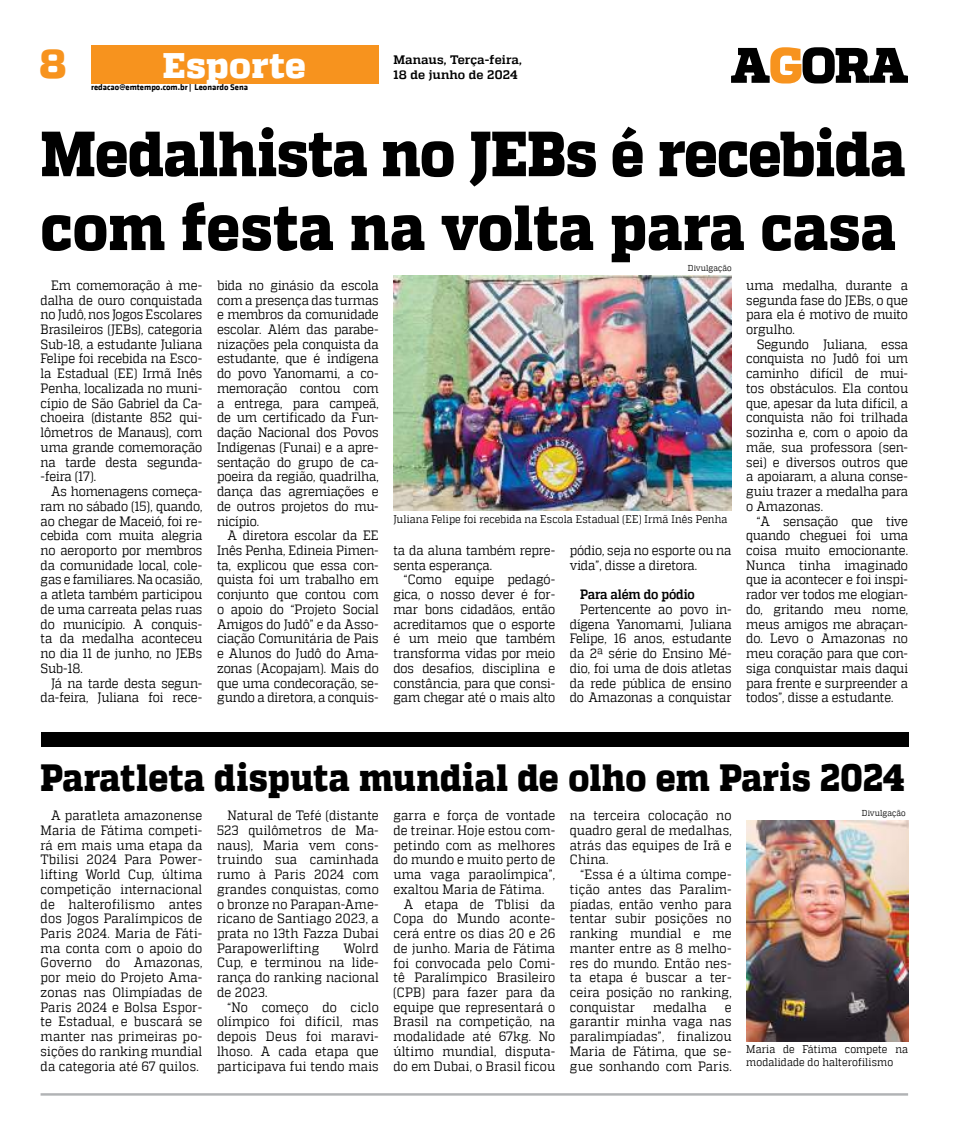
<style>
.page{position:relative;width:957px;height:1134px;background:#fff}
.page>*{position:absolute;margin:0;border:0;box-sizing:border-box;transform-origin:0 0}
.t1{font:800 63.62px/73.9px "MW Quadon";letter-spacing:-.01em;color:#000;scale:.9 1}
.t2{font:800 40.75px "MW Quadon";color:#f7931e}
.t3{font:800 37.88px "MW Quadon";letter-spacing:.005em;color:#000;scale:.9 1}
.t4{font:800 35.5px "MW Quadon";letter-spacing:.01em;color:#fff}
.t5{font:13.5px/14.8px "MW Quadon";letter-spacing:.005em;color:#000;text-align:justify;scale:.9 1}
.t6{font:13.5px/14.8px "MW Quadon";letter-spacing:-.015em;color:#000;scale:.9 1}
.t7{font:700 13.5px "MW Quadon";letter-spacing:-.01em;color:#000;scale:.9 1}
.t8{font:700 12.25px "MW Quadon";letter-spacing:.005em;color:#000}
.t9{font:11px/13.2px "MW Quadon";letter-spacing:.01em;color:#000;scale:.9 1}
.t10{font:700 8.62px "MW Klavika Bd";color:#000}
.t11{font:8.62px "MW Quadon";letter-spacing:.01em;color:#000;scale:.9 1}
</style>
<div class="page">
<hr style="left:41px;top:1093px;width:867px;height:3px;background:#b1b3b5">
<div style="left:41px;top:732px;width:868px;height:14px;background:#000"></div>
<img style="left:393px;top:275px;width:338px;height:236px">
<img style="left:746px;top:820px;width:162px;height:221px">
<svg style="left:731px;top:47px;width:177px;height:37px"></svg>
<div style="left:91px;top:45px;width:288px;height:39px;background:#f7931e"></div>
<h2 class="t2" style="left:40px;top:40px;width:28px">8</h2>
<h3 class="t4" style="left:163px;top:45px;width:145px">Esporte</h3>
<p class="t10" style="left:91px;top:81px;width:158px">redacao@emtempo.com.br | Leonardo Sena</p>
<p class="t8" style="left:393px;top:53px;width:130px">Manaus, Terça-feira,</p>
<p class="t8" style="left:393px;top:67px;width:126px">18 de junho de 2024</p>
<h1 class="t1" style="left:41px;top:118px;width:962px">Medalhista no JEBs é recebida com festa na volta para casa</h1>
<p class="t5" style="left:41px;top:278px;width:181px;text-indent:10px">Em comemoração à me&shy;dalha de ouro conquistada no Judô, nos Jogos Escolares Brasileiros (JEBs), categoria Sub-18, a estudante Juliana Felipe foi recebida na Esco&shy;la Estadual (EE) Irmã Inês Penha, localizada no muni&shy;cípio de São Gabriel da Ca&shy;choeira (distante 852 qui&shy;lômetros de Manaus), com uma grande comemoração na tarde desta segunda--feira (17).</p>
<p class="t5" style="left:41px;top:484px;width:181px;text-indent:10px">As homenagens começa&shy;ram no sábado (15), quando, ao chegar de Maceió, foi re&shy;cebida com muita alegria no aeroporto por membros da comunidade local, cole&shy;gas e familiares. Na ocasião, a atleta também participou de uma carreata pelas ruas do município. A conquis&shy;ta da medalha aconteceu no dia 11 de junho, no JEBs Sub-18.</p>
<p class="t5" style="left:41px;top:675px;width:181px;text-align:right">Já na tarde desta segun&shy;da-feira, Juliana foi rece-</p>
<p class="t5" style="left:217px;top:278px;width:181px">bida no ginásio da escola com a presença das turmas e membros da comunidade escolar. Além das parabe&shy;nizações pela conquista da estudante, que é indígena do povo Yanomami, a co&shy;memoração contou com a entrega, para campeã, de um certificado da Fun&shy;dação Nacional dos Povos Indígenas (Funai) e a apre&shy;sentação do grupo de ca&shy;poeira da região, quadrilha, dança das agremiações e de outros projetos do mu&shy;nicípio.</p>
<p class="t5" style="left:217px;top:528px;width:181px;text-indent:10px">A diretora escolar da EE Inês Penha, Edineia Pimen&shy;ta, explicou que essa con&shy;quista foi um trabalho em conjunto que contou com o apoio do “Projeto Social Amigos do Judô” e da Asso&shy;ciação Comunitária de Pais e Alunos do Judô do Ama&shy;zonas (Acopajam). Mais do que uma condecoração, se&shy;gundo a diretora, a conquis-</p>
<p class="t11" style="left:688px;top:263px;width:50px">Divulgação</p>
<p class="t9" style="left:393px;top:512px;width:373px">Juliana Felipe foi recebida na Escola Estadual (EE) Irmã Inês Penha</p>
<p class="t6" style="left:393px;top:543px;width:181px">ta da aluna também repre&shy;senta esperança.</p>
<p class="t5" style="left:393px;top:572px;width:181px;text-indent:10px">“Como equipe pedagó&shy;gica, o nosso dever é for&shy;mar bons cidadãos, então acreditamos que o esporte é um meio que também transforma vidas por meio dos desafios, disciplina e constância, para que consi&shy;gam chegar até o mais alto</p>
<p class="t5" style="left:570px;top:543px;width:181px">pódio, seja no esporte ou na vida”, disse a diretora.</p>
<p class="t7" style="left:580px;top:587px;width:129px">Para além do pódio</p>
<p class="t5" style="left:570px;top:602px;width:181px;text-indent:10px">Pertencente ao povo in&shy;dígena Yanomami, Juliana Felipe, 16 anos, estudante da 2ª série do Ensino Mé&shy;dio, foi uma de dois atletas da rede pública de ensino do Amazonas a conquistar</p>
<p class="t5" style="left:746px;top:278px;width:181px">uma medalha, durante a segunda fase do JEBs, o que para ela é motivo de muito orgulho.</p>
<p class="t5" style="left:746px;top:336px;width:181px;text-indent:10px">Segundo Juliana, essa conquista no Judô foi um caminho difícil de mui&shy;tos obstáculos. Ela contou que, apesar da luta difícil, a conquista não foi trilhada sozinha e, com o apoio da mãe, sua professora (sen&shy;sei) e diversos outros que a apoiaram, a aluna conse&shy;guiu trazer a medalha para o Amazonas.</p>
<p class="t5" style="left:746px;top:513px;width:181px;text-indent:10px">“A sensação que tive quando cheguei foi uma coisa muito emocionante.<br>Nunca tinha imaginado que ia acontecer e foi inspi&shy;rador ver todos me elogian&shy;do, gritando meu nome, meus amigos me abraçan&shy;do. Levo o Amazonas no meu coração para que con&shy;siga conquistar mais daqui para frente e surpreender a todos”, disse a estudante.</p>
<h3 class="t3" style="left:40px;top:756px;width:962px">Paratleta disputa mundial de olho em Paris 2024</h3>
<p class="t5" style="left:41px;top:808px;width:181px;text-indent:10px">A paratleta amazonense Maria de Fátima competi&shy;rá em mais uma etapa da Tbilisi 2024 Para Power&shy;lifting World Cup, última competição internacional de halterofilismo antes dos Jogos Paralímpicos de Paris 2024. Maria de Fáti&shy;ma conta com o apoio do Governo do Amazonas, por meio do Projeto Ama&shy;zonas nas Olimpíadas de Paris 2024 e Bolsa Espor&shy;te Estadual, e buscará se manter nas primeiras po&shy;sições do ranking mundial da categoria até 67 quilos.</p>
<p class="t5" style="left:217px;top:808px;width:181px;text-indent:10px">Natural de Tefé (distante 523 quilômetros de Ma&shy;naus), Maria vem cons&shy;truindo sua caminhada rumo à Paris 2024 com grandes conquistas, como o bronze no Parapan-Ame&shy;ricano de Santiago 2023, a prata no 13th Fazza Dubai Parapowerlifting</p>
<p class="t11" style="left:862px;top:808px;width:50px">Divulgação</p>
<p class="t5" style="left:570px;top:808px;width:181px">na terceira colocação no quadro geral de medalhas, atrás das equipes de Irã e China.</p>
<p class="t5" style="left:570px;top:867px;width:181px;text-indent:10px">“Essa é a última compe&shy;tição antes das Paralim&shy;píadas, então venho para tentar subir posições no ranking mundial e me manter entre as 8 melho&shy;res do mundo. Então nes&shy;ta etapa é buscar a ter&shy;ceira posição no ranking, conquistar</p>
<p class="t5" style="left:393px;top:808px;width:181px">garra e força de vontade</p>
<p class="t5" style="left:393px;top:823px;width:181px">de treinar. Hoje estou com-</p>
<p class="t5" style="left:393px;top:837px;width:181px">petindo com as melhores</p>
<p class="t5" style="left:393px;top:852px;width:181px">do mundo e muito perto de</p>
<p class="t5" style="left:393px;top:867px;width:181px">uma vaga paraolímpica”,</p>
<p class="t5" style="left:393px;top:882px;width:169px">exaltou Maria de Fátima.</p>
<p class="t5" style="left:404px;top:896px;width:170px">A etapa de Tblisi da</p>
<p class="t5" style="left:393px;top:911px;width:181px">Copa do Mundo aconte-</p>
<p class="t5" style="left:393px;top:926px;width:181px">cerá entre os dias 20 e 26</p>
<p class="t5" style="left:393px;top:941px;width:181px">de junho. Maria de Fátima</p>
<p class="t5" style="left:393px;top:955px;width:181px">foi convocada pelo Comi-</p>
<p class="t5" style="left:393px;top:970px;width:181px">tê Paralímpico Brasileiro</p>
<p class="t5" style="left:393px;top:985px;width:181px">(CPB) para fazer para da</p>
<p class="t5" style="left:393px;top:999px;width:181px">equipe que representará o</p>
<p class="t5" style="left:393px;top:1014px;width:181px">Brasil na competição, na</p>
<p class="t5" style="left:393px;top:1029px;width:181px">modalidade até 67kg. No</p>
<p class="t5" style="left:393px;top:1044px;width:181px">último mundial, disputa-</p>
<p class="t5" style="left:393px;top:1058px;width:181px">do em Dubai, o Brasil ficou</p>
<p class="t5" style="left:217px;top:940px;width:181px;text-indent:127px">Wolrd Cup, e terminou na lide&shy;rança do ranking nacional de 2023.</p>
<p class="t5" style="left:217px;top:999px;width:181px;text-indent:10px">“No começo do ciclo olímpico foi difícil, mas depois Deus foi maravi&shy;lhoso. A cada etapa que participava fui tendo mais</p>
<p class="t5" style="left:653px;top:999px;width:61px">medalha</p>
<p class="t5" style="left:570px;top:999px;width:181px;text-indent:155px">e garantir minha vaga nas paralimpíadas”, finalizou Maria de Fátima, que se&shy;gue sonhando com Paris.</p>
<p class="t9" style="left:746px;top:1042px;width:181px">Maria de Fátima compete na modalidade do halterofilismo</p>
</div>
